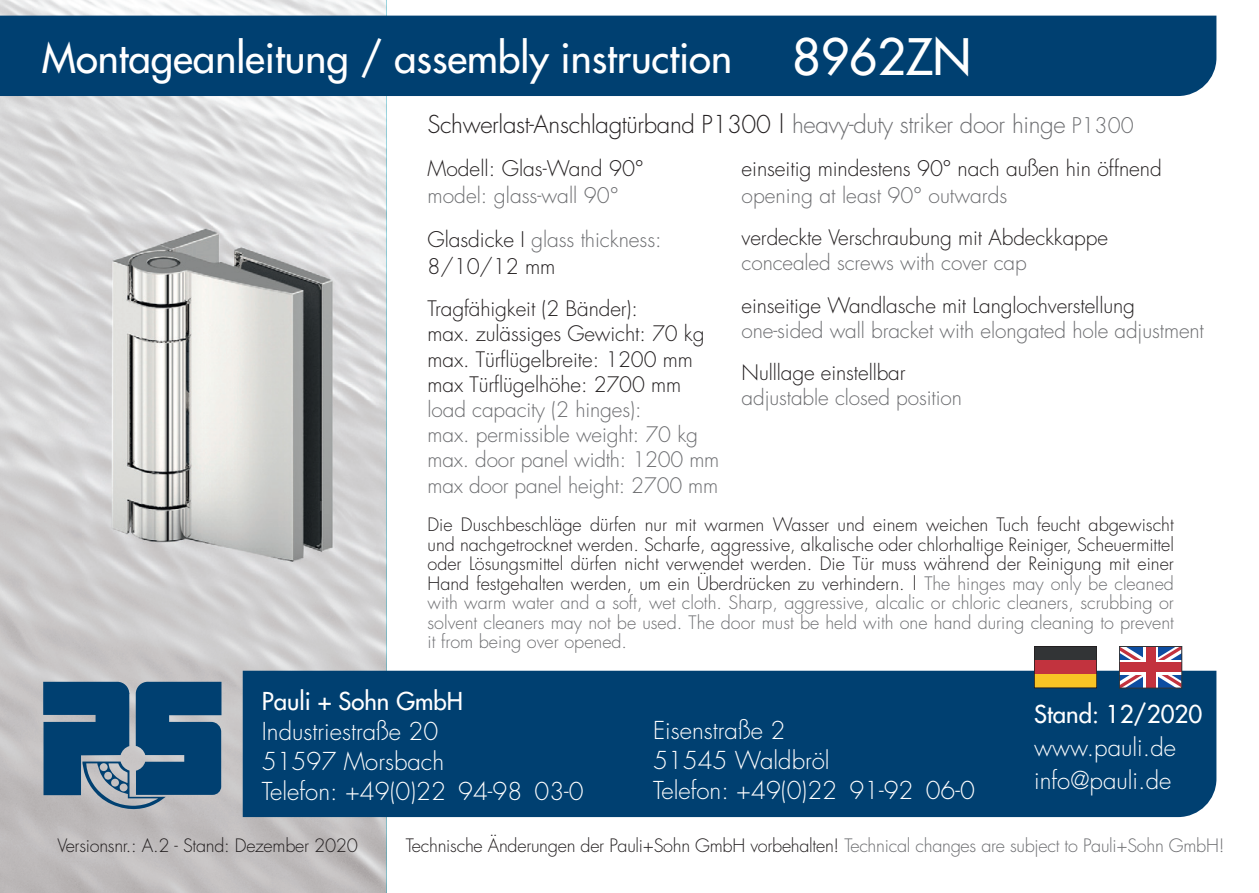
<style>
.page{position:relative;width:1259px;height:893px;background:#fff}
.page>*{position:absolute;margin:0;border:0;box-sizing:border-box;transform-origin:0 0}
.t1{font:40.2px "Futura";color:#fff}
.t2{font:300 24px/30px "Futura";color:#fff}
.t3{font:300 24px "Futura";letter-spacing:-.015em;color:#231f20}
.t4{font:24px "Futura";color:#fff}
.t5{font:300 21px "Futura";letter-spacing:-.005em;color:#231f20}
.t6{font:300 21px/44.1px "Futura";color:#6c6d70}
.t7{font:300 20.7px/25.2px "Futura";letter-spacing:-.005em;color:#6c6d70}
.t8{font:300 20.7px/25.2px "Futura";letter-spacing:-.005em;color:#231f20}
.t9{font:300 18px/19.5px "Futura";letter-spacing:-.015em;color:#231f20;text-align:justify}
.s1{font-size:48.9px}
.s2{color:#6c6d70}
.s3{font-size:21px;color:#6c6d70}
.s4{color:#231f20}
</style>
<div class="page">
<img style="left:0;top:0;width:387px;height:893px">
<div style="left:243px;top:671px;width:973px;height:146px;background:#004071"></div>
<div style="left:0;top:16px;width:1216px;height:80px;background:#004071"></div>
<svg style="left:43px;top:682px;width:178px;height:127px;background:#316085"></svg>
<div style="left:1034px;top:674px;width:62px;height:14px;background:#f8c425"></div>
<div style="left:1034px;top:660px;width:62px;height:14px;background:#c2333e"></div>
<div style="left:1034px;top:646px;width:62px;height:14px;background:#323436"></div>
<div style="left:1034px;top:646px;width:63px;height:42px;border:1px solid #231f20"></div>
<svg style="left:1121px;top:648px;width:59px;height:38px"></svg>
<svg style="left:1143px;top:648px;width:14px;height:38px"></svg>
<svg style="left:1121px;top:660px;width:59px;height:14px"></svg>
<div style="left:1146px;top:647px;width:9px;height:41px;background:#c3323e"></div>
<div style="left:1119px;top:663px;width:62px;height:9px;background:#c3323e"></div>
<div style="left:1119px;top:646px;width:63px;height:42px;border:1px solid #323436"></div>
<img style="left:60px;top:216px;width:318px;height:370px">
<h1 class="t1" style="left:42px;top:33px;width:930px">Montageanleitung / assembly instruction <span class="s1">8962ZN</span></h1>
<h2 class="t3" style="left:427px;top:109px;width:707px">Schwerlast-Anschlagtürband P1300 | <span class="s2">heavy-duty striker door hinge</span> <span class="s3">P1300</span></h2>
<p class="t5" style="left:427px;top:155px;width:217px">Modell: Glas-Wand 90°</p>
<p class="t6" style="left:427px;top:174px;width:236px">model: glass-wall 90°<br><span class="s4">Glasdicke I</span> glass thickness:</p>
<p class="t5" style="left:427px;top:253px;width:129px">8/10/12 mm</p>
<p class="t8" style="left:427px;top:296px;width:278px">Tragfähigkeit (2 Bänder):<br>max. zulässiges Gewicht: 70 kg max. Türflügelbreite: 1200 mm max Türflügelhöhe: 2700 mm</p>
<p class="t7" style="left:427px;top:397px;width:293px">load capacity (2 hinges):<br>max. permissible weight: 70 kg max. door panel width: 1200 mm max door panel height: 2700 mm</p>
<p class="t5" style="left:741px;top:155px;width:422px">einseitig mindestens 90° nach außen hin öffnend</p>
<p class="t6" style="left:741px;top:174px;width:267px">opening at least 90° outwards</p>
<p class="t8" style="left:741px;top:225px;width:368px">verdeckte Verschraubung mit Abdeckkappe</p>
<p class="t7" style="left:741px;top:250px;width:287px">concealed screws with cover cap</p>
<p class="t8" style="left:741px;top:293px;width:395px">einseitige Wandlasche mit Langlochverstellung</p>
<p class="t7" style="left:741px;top:318px;width:464px">one-sided wall bracket with elongated hole adjustment</p>
<p class="t8" style="left:741px;top:360px;width:165px">Nulllage einstellbar</p>
<p class="t7" style="left:741px;top:385px;width:222px">adjustable closed position</p>
<p class="t9" style="left:427px;top:515px;width:748px">Die Duschbeschläge dürfen nur mit warmen Wasser und einem weichen Tuch feucht abgewischt und nachgetrocknet werden. Scharfe, aggressive, alkalische oder chlorhaltige Reiniger, Scheuermittel oder Lösungsmittel dürfen nicht verwendet werden. Die Tür muss während der Reinigung mit einer Hand festgehalten werden, um ein Überdrücken zu verhindern. | <span class="s2">The hinges may only be cleaned with warm water and a soft, wet cloth. Sharp, aggressive, alcalic or chloric cleaners, scrubbing or solvent cleaners may not be used. The door must be held with one hand during cleaning to prevent it from being over opened.</span></p>
<h2 class="t4" style="left:262px;top:686px;width:203px">Pauli + Sohn GmbH</h2>
<h2 class="t2" style="left:262px;top:716px;width:323px">Industriestraße 20<br>51597 Morsbach<br>Telefon: +49(0)22 94-98 03-0</h2>
<h2 class="t2" style="left:653px;top:716px;width:323px">Eisenstraße 2<br>51545 Waldbröl<br>Telefon: +49(0)22 91-92 06-0</h2>
<h2 class="t4" style="left:1034px;top:699px;width:170px">Stand: 12/2020</h2>
<h2 class="t2" style="left:1034px;top:731px;width:143px;line-height:33px">www.pauli.de info@pauli.de</h2>
<p class="t9" style="left:406px;top:835px;width:820px">Technische Änderungen der Pauli+Sohn GmbH vorbehalten! <span class="s2">Technical changes are subject to Pauli+Sohn GmbH!</span></p>
<p class="t9" style="left:57px;top:835px;width:302px">Versionsnr.: A.2 - Stand: Dezember 2020</p>
</div>
